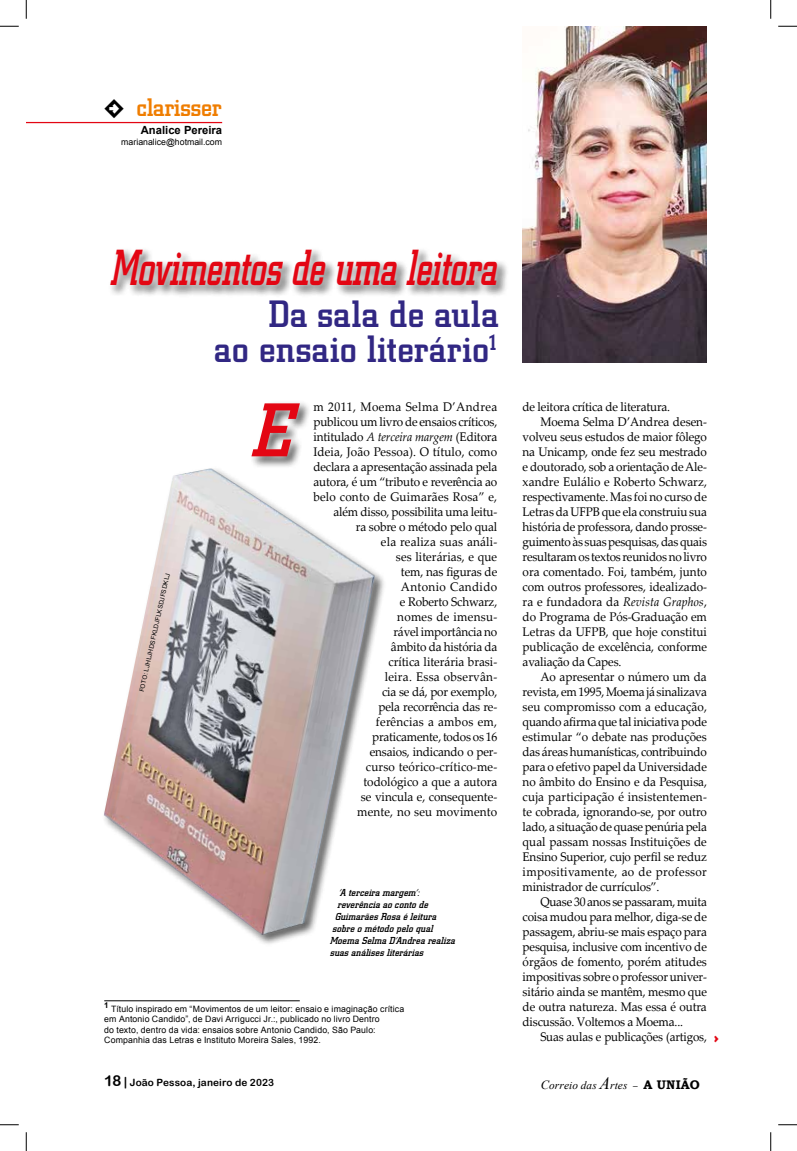
<style>
.page{position:relative;width:797px;height:1151px;background:#fff}
.page>*{position:absolute;margin:0;border:0;box-sizing:border-box;transform-origin:0 0}
.t1{font:italic 500 75px "City";color:#e30613}
.t2{font:italic 500 50px "City";letter-spacing:-.005em;color:#e30613;scale:.73 1}
.t3{font:500 37.62px/35px "City";letter-spacing:.015em;color:#312783;text-align:right}
.t4{font:500 25px "City";color:#ef7d00}
.t5{font:12.5px/15px "Palatino Linotype";letter-spacing:-.01em;color:#000;text-align:right;scale:.94 1}
.t6{font:12.5px "Palatino Linotype";letter-spacing:.01em;color:#000;scale:.94 1}
.t7{font:12.5px "Palatino Linotype";letter-spacing:.02em;color:#000;scale:.94 1}
.t8{font:12.5px "Palatino Linotype";letter-spacing:-.01em;color:#000;scale:.93 1}
.t9{font:12.5px "Palatino Linotype";letter-spacing:.025em;color:#000;scale:.94 1}
.t10{font:12.5px "Mini Pics Directional AA";color:#e30613}
.t11{font:italic 11.25px "Times New Roman";letter-spacing:.01em;color:#000}
.t12{font:700 11.25px "Arial";color:#000}
.t13{font:italic 500 10px "City";letter-spacing:.015em;color:#000}
.t14{font:10px "Arial Rounded MT Bold";letter-spacing:.01em;color:#000}
.t15{font:8.75px/10.5px "Arial";letter-spacing:.015em;color:#000}
.t16{font:6.25px "Arial";color:#000}
.s1{font-family:"Mini Pics Directional DA";font-weight:400;font-size:18.75px;color:#000}
.s2{font-style:italic}
.s3{font-size:15px}
.s4{font-size:12.5px}
.s5{font-size:17.5px}
.s6{font-family:"Minion Pro";font-style:normal}
.s7{font-family:"Bookman Old Style";font-weight:700;font-style:normal;font-size:12.5px}
</style>
<div class="page">
<hr style="left:26px;top:122px;width:196px;height:1px;background:#e30613">
<div style="left:108px;top:247px;width:401px;height:50px;background:#000;opacity:.75"></div>
<div style="left:103px;top:242px;width:402px;height:51px;background:#fff;opacity:.75"></div>
<img style="left:522px;top:26px;width:185px;height:336px">
<img style="left:104px;top:468px;width:271px;height:467px">
<div style="left:250px;top:400px;width:62px;height:69px;background:#000;opacity:.75"></div>
<div style="left:244px;top:395px;width:63px;height:69px;background:#fff;opacity:.75"></div>
<hr style="left:104px;top:1000px;width:196px;height:1px;background:#000">
<svg style="left:0;top:25px;width:19px;height:2px"></svg>
<svg style="left:778px;top:25px;width:19px;height:2px"></svg>
<svg style="left:0;top:1124px;width:19px;height:1px"></svg>
<svg style="left:778px;top:1124px;width:19px;height:1px"></svg>
<svg style="left:25px;top:0;width:2px;height:19px"></svg>
<svg style="left:25px;top:1132px;width:2px;height:19px"></svg>
<svg style="left:770px;top:0;width:1px;height:19px"></svg>
<svg style="left:770px;top:1132px;width:1px;height:19px"></svg>
<h3 class="t4" style="left:104px;top:93px;width:119px"><span class="s1">6</span> clarisser</h3>
<p class="t12" style="left:141px;top:123px;width:83px">Analice Pereira</p>
<p class="t15" style="left:121px;top:136px;width:102px">marianalice@hotmail.com</p>
<h2 class="t2" style="left:111px;top:240px;width:530px">Movimentos de uma leitora</h2>
<h3 class="t3" style="left:214px;top:298px;width:286px">Da sala de aula<br>ao ensaio literário<sup>1</sup></h3>
<p class="t5" style="left:313px;top:399px;width:197px">m 2011, Moema Selma D’Andrea publicou um livro de ensaios críticos, intitulado <span class="s2">A terceira margem</span> (Editora<br>Ideia, João Pessoa). O título, como declara a apresentação assinada pela autora, é um “tributo e reverência ao belo conto de Guimarães Rosa” e, além disso, possibilita uma leitu-<br>ra sobre o método pelo qual<br>ela realiza suas análi-<br>ses literárias, e que<br>tem, nas figuras de<br>Antonio Candido<br>e Roberto Schwarz,<br>nomes de imensu-<br>rável importância no<br>âmbito da história da<br>crítica literária brasi-<br>leira. Essa observân-<br>cia se dá, por exemplo,<br>pela recorrência das re-<br>ferências a ambos em, praticamente, todos os 16<br>ensaios, indicando o per-<br>curso teórico-crítico-me&shy;todológico a que a autora<br>se vincula e, consequente-<br>mente, no seu movimento</p>
<p class="t5" style="left:522px;top:399px;width:158px">de leitora crítica de literatura.</p>
<h1 class="t1" style="left:251px;top:389px;width:41px">E</h1>
<p class="t5" style="left:540px;top:414px;width:179px">Moema Selma D’Andrea desen-</p>
<p class="t5" style="left:522px;top:429px;width:198px">volveu seus estudos de maior fôlego</p>
<p class="t5" style="left:522px;top:444px;width:198px">na Unicamp, onde fez seu mestrado</p>
<p class="t5" style="left:522px;top:459px;width:198px">e doutorado, sob a orientação de Ale-</p>
<p class="t6" style="left:522px;top:473px;width:198px">xandre Eulálio e Roberto Schwarz,</p>
<p class="t5" style="left:522px;top:489px;width:198px">respectivamente. Mas foi no curso de</p>
<p class="t5" style="left:522px;top:504px;width:198px">Letras da UFPB que ela construiu sua</p>
<p class="t5" style="left:522px;top:519px;width:198px">história de professora, dando prosse-</p>
<p class="t5" style="left:522px;top:534px;width:198px">guimento às suas pesquisas, das quais</p>
<p class="t5" style="left:522px;top:549px;width:198px">resultaram os textos reunidos no livro</p>
<p class="t5" style="left:522px;top:564px;width:198px">ora comentado. Foi, também, junto</p>
<p class="t5" style="left:522px;top:579px;width:198px">com outros professores, idealizado-</p>
<p class="t6" style="left:522px;top:593px;width:198px">ra e fundadora da <span class="s2">Revista Graphos</span>,</p>
<p class="t5" style="left:522px;top:609px;width:198px">do Programa de Pós-Graduação em</p>
<p class="t5" style="left:522px;top:624px;width:198px">Letras da UFPB, que hoje constitui</p>
<p class="t5" style="left:522px;top:639px;width:198px">publicação de excelência, conforme</p>
<p class="t5" style="left:522px;top:654px;width:107px">avaliação da Capes.</p>
<p class="t5" style="left:540px;top:669px;width:179px">Ao apresentar o número um da</p>
<p class="t5" style="left:522px;top:684px;width:198px">revista, em 1995, Moema já sinalizava</p>
<p class="t6" style="left:522px;top:698px;width:197px">seu compromisso com a educação,</p>
<p class="t5" style="left:522px;top:714px;width:198px">quando afirma que tal iniciativa pode</p>
<p class="t5" style="left:522px;top:729px;width:197px">estimular “o debate nas produções</p>
<p class="t5" style="left:522px;top:744px;width:197px">das áreas humanísticas, contribuindo</p>
<p class="t5" style="left:522px;top:759px;width:198px">para o efetivo papel da Universidade</p>
<p class="t5" style="left:522px;top:774px;width:198px">no âmbito do Ensino e da Pesquisa,</p>
<p class="t7" style="left:522px;top:788px;width:198px">cuja participação é insistentemen-</p>
<p class="t5" style="left:522px;top:804px;width:198px">te cobrada, ignorando-se, por outro</p>
<p class="t5" style="left:522px;top:819px;width:198px">lado, a situação de quase penúria pela</p>
<p class="t5" style="left:522px;top:834px;width:198px">qual passam nossas Instituições de</p>
<p class="t5" style="left:522px;top:849px;width:198px">Ensino Superior, cujo perfil se reduz</p>
<p class="t9" style="left:522px;top:863px;width:198px">impositivamente, ao de professor</p>
<p class="t5" style="left:522px;top:879px;width:147px">ministrador de currículos”.</p>
<p class="t5" style="left:540px;top:894px;width:179px">Quase 30 anos se passaram, muita</p>
<p class="t5" style="left:522px;top:909px;width:198px">coisa mudou para melhor, diga-se de</p>
<p class="t5" style="left:522px;top:924px;width:198px">passagem, abriu-se mais espaço para</p>
<p class="t5" style="left:522px;top:939px;width:198px">pesquisa, inclusive com incentivo de</p>
<p class="t5" style="left:522px;top:954px;width:198px">órgãos de fomento, porém atitudes</p>
<p class="t5" style="left:522px;top:969px;width:198px">impositivas sobre o professor univer-</p>
<p class="t5" style="left:522px;top:984px;width:198px">sitário ainda se mantêm, mesmo que</p>
<p class="t5" style="left:522px;top:999px;width:197px">de outra natureza. Mas essa é outra</p>
<p class="t5" style="left:522px;top:1014px;width:172px">discussão. Voltemos a Moema...</p>
<p class="t8" style="left:540px;top:1028px;width:181px">Suas aulas e publicações (artigos,</p>
<p class="t16" style="left:138px;top:691px;width:123px;rotate:-78deg">Foto: ljhljhdsfkldjflksdjfsdklj</p>
<p class="t13" style="left:339px;top:887px;width:82px">‘A terceira margem’:</p>
<p class="t13" style="left:337px;top:899px;width:92px">reverência ao conto de</p>
<p class="t13" style="left:335px;top:911px;width:103px">Guimarães Rosa é leitura</p>
<p class="t13" style="left:332px;top:923px;width:102px">sobre o método pelo qual</p>
<p class="t13" style="left:330px;top:935px;width:126px">Moema Selma D’Andrea realiza</p>
<p class="t13" style="left:330px;top:947px;width:95px">suas análises literárias</p>
<p class="t15" style="left:104px;top:1003px;width:301px"><sup>1</sup> Título inspirado em “Movimentos de um leitor: ensaio e imaginação crítica em Antonio Candido”, de Davi Arrigucci Jr.:, publicado no livro Dentro<br>do texto, dentro da vida: ensaios sobre Antonio Candido, São Paulo:<br>Companhia das Letras e I nstituto Moreira Sales, 1992.</p>
<p class="t10" style="left:713px;top:1032px;width:8px">c</p>
<p class="t14" style="left:104px;top:1076px;width:171px"><span class="s3">18</span> <span class="s4">|</span> João Pessoa, janeiro de 2023</p>
<p class="t11" style="left:540px;top:1078px;width:160px"><span class="s4">C</span>orreio das <span class="s5">A</span>rtes <span class="s6">–</span> <span class="s7">A UNIÃO</span></p>
</div>
